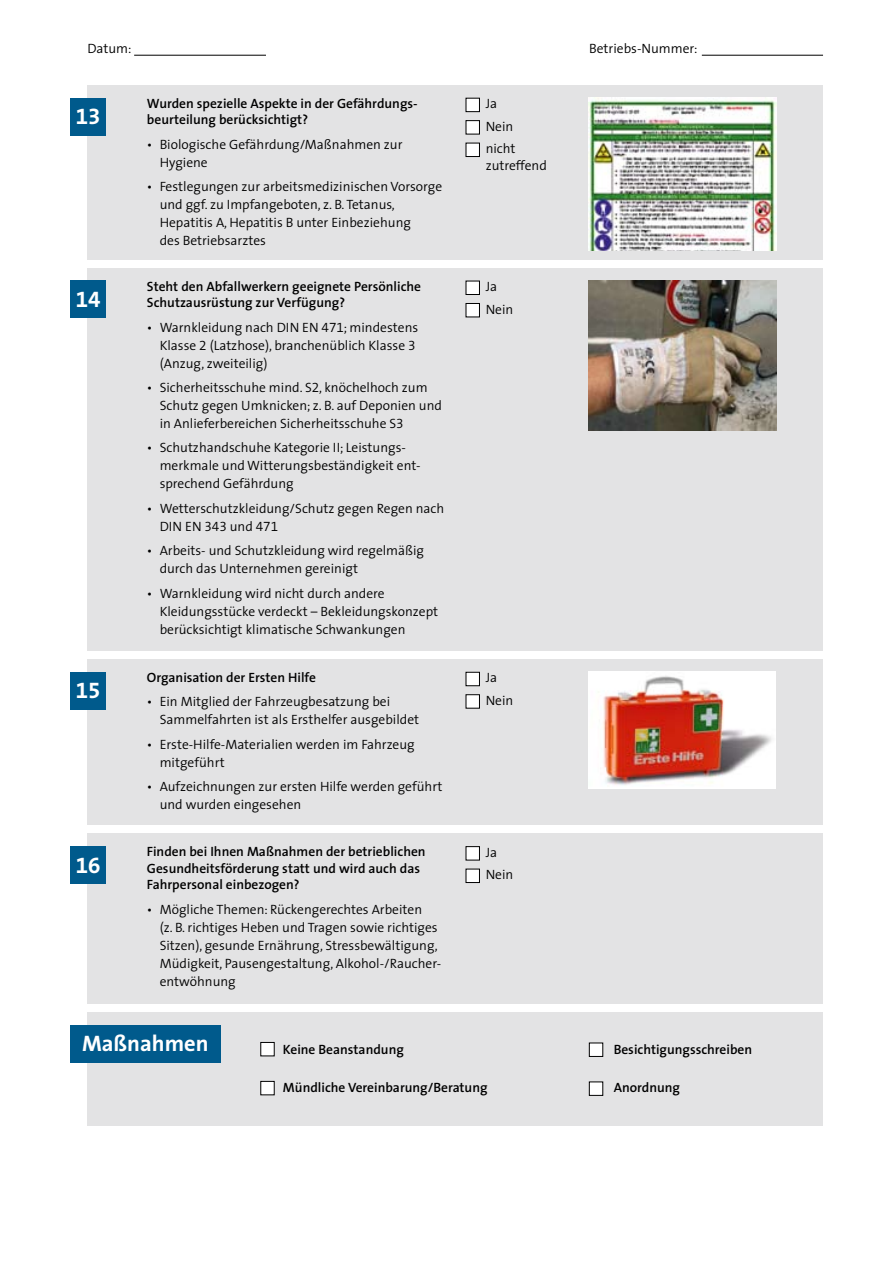
<style>
.page{position:relative;width:893px;height:1263px;background:#fff}
.page>*{position:absolute;margin:0;border:0;box-sizing:border-box;transform-origin:0 0}
.t1{font:700 22.5px "BG Thesis";color:#fff}
.t2{font:300 13.5px "BG Thesis";color:#000}
.t3{font:600 13.5px "BG Thesis";color:#000}
</style>
<div class="page">
<hr style="left:134px;top:55px;width:132px;height:1px;background:#000">
<hr style="left:702px;top:55px;width:121px;height:1px;background:#000">
<div style="left:87px;top:85px;width:736px;height:174px;background:#e3e3e4"></div>
<img style="left:589px;top:98px;width:187px;height:153px">
<div style="left:466px;top:98px;width:13px;height:14px;background:#fff"></div>
<div style="left:466px;top:98px;width:14px;height:14px;border:1px solid #000"></div>
<div style="left:466px;top:143px;width:13px;height:14px;background:#fff"></div>
<div style="left:466px;top:143px;width:14px;height:14px;border:1px solid #000"></div>
<div style="left:466px;top:121px;width:13px;height:13px;background:#fff"></div>
<div style="left:466px;top:120px;width:14px;height:14px;border:1px solid #000"></div>
<div style="left:70px;top:98px;width:36px;height:37px;background:#005a8c"></div>
<div style="left:87px;top:268px;width:736px;height:383px;background:#e3e3e4"></div>
<img style="left:589px;top:281px;width:187px;height:149px">
<div style="left:70px;top:281px;width:36px;height:37px;background:#005a8c"></div>
<div style="left:466px;top:281px;width:13px;height:13px;background:#fff"></div>
<div style="left:466px;top:281px;width:14px;height:14px;border:1px solid #000"></div>
<div style="left:466px;top:303px;width:13px;height:14px;background:#fff"></div>
<div style="left:466px;top:303px;width:14px;height:14px;border:1px solid #000"></div>
<div style="left:87px;top:659px;width:736px;height:166px;background:#e3e3e4"></div>
<div style="left:70px;top:672px;width:36px;height:37px;background:#005a8c"></div>
<img style="left:589px;top:672px;width:186px;height:116px">
<div style="left:466px;top:672px;width:13px;height:14px;background:#fff"></div>
<div style="left:466px;top:672px;width:14px;height:14px;border:1px solid #000"></div>
<div style="left:466px;top:695px;width:13px;height:13px;background:#fff"></div>
<div style="left:466px;top:694px;width:14px;height:14px;border:1px solid #000"></div>
<div style="left:87px;top:1012px;width:736px;height:114px;background:#e3e3e4"></div>
<div style="left:70px;top:1025px;width:150px;height:37px;background:#005a8c"></div>
<div style="left:261px;top:1042px;width:13px;height:14px;background:#fff"></div>
<div style="left:260px;top:1042px;width:15px;height:14px;border:1px solid #000"></div>
<div style="left:261px;top:1081px;width:13px;height:14px;background:#fff"></div>
<div style="left:260px;top:1081px;width:15px;height:14px;border:1px solid #000"></div>
<div style="left:589px;top:1043px;width:14px;height:13px;background:#fff"></div>
<div style="left:589px;top:1042px;width:14px;height:15px;border:1px solid #000"></div>
<div style="left:589px;top:1082px;width:14px;height:13px;background:#fff"></div>
<div style="left:589px;top:1081px;width:14px;height:15px;border:1px solid #000"></div>
<div style="left:87px;top:833px;width:736px;height:170px;background:#e3e3e4"></div>
<div style="left:70px;top:846px;width:36px;height:38px;background:#005a8c"></div>
<div style="left:466px;top:847px;width:13px;height:13px;background:#fff"></div>
<div style="left:466px;top:846px;width:14px;height:14px;border:1px solid #000"></div>
<div style="left:466px;top:869px;width:13px;height:13px;background:#fff"></div>
<div style="left:466px;top:869px;width:14px;height:14px;border:1px solid #000"></div>
<p class="t2" style="left:87px;top:39px;width:46px">Datum:</p>
<p class="t2" style="left:589px;top:39px;width:110px">Betriebs-Nummer:</p>
<p class="t3" style="left:147px;top:95px;width:272px">Wurden spezielle Aspekte in der Gefährdungs-</p>
<p class="t2" style="left:486px;top:95px;width:13px">Ja</p>
<p class="t1" style="left:76px;top:102px;width:26px">13</p>
<p class="t3" style="left:147px;top:111px;width:163px">beurteilung berücksichtigt?</p>
<p class="t2" style="left:486px;top:118px;width:29px">Nein</p>
<p class="t2" style="left:147px;top:136px;width:257px">• Biologische Gefährdung/Maßnahmen zur</p>
<p class="t2" style="left:486px;top:140px;width:31px">nicht</p>
<p class="t2" style="left:160px;top:154px;width:50px">Hygiene</p>
<p class="t2" style="left:486px;top:157px;width:63px">zutreffend</p>
<p class="t2" style="left:147px;top:178px;width:297px">• Festlegungen zur arbeitsmedizinischen Vorsorge</p>
<p class="t2" style="left:160px;top:196px;width:237px">und ggf. zu Impfangeboten, z. B. Tetanus,</p>
<p class="t2" style="left:160px;top:214px;width:253px">Hepatitis A, Hepatitis B unter Einbeziehung</p>
<p class="t2" style="left:160px;top:232px;width:108px">des Betriebsarztes</p>
<p class="t3" style="left:147px;top:278px;width:276px">Steht den Abfallwerkern geeignete Persönliche</p>
<p class="t2" style="left:486px;top:278px;width:13px">Ja</p>
<p class="t1" style="left:76px;top:285px;width:26px">14</p>
<p class="t3" style="left:147px;top:294px;width:200px">Schutzausrüstung zur Verfügung?</p>
<p class="t2" style="left:486px;top:300px;width:29px">Nein</p>
<p class="t2" style="left:147px;top:318px;width:273px">• Warnkleidung nach DIN EN 471; mindestens</p>
<p class="t2" style="left:160px;top:336px;width:257px">Klasse 2 (Latzhose), branchenüblich Klasse 3</p>
<p class="t2" style="left:160px;top:354px;width:109px">(Anzug, zweiteilig)</p>
<p class="t2" style="left:147px;top:379px;width:282px">• Sicherheitsschuhe mind. S2, knöchelhoch zum</p>
<p class="t2" style="left:160px;top:397px;width:284px">Schutz gegen Umknicken; z. B. auf Deponien und</p>
<p class="t2" style="left:160px;top:415px;width:246px">in Anlieferbereichen Sicherheitsschuhe S3</p>
<p class="t2" style="left:147px;top:439px;width:260px">• Schutzhandschuhe Kategorie II; Leistungs-</p>
<p class="t2" style="left:160px;top:457px;width:262px">merkmale und Witterungsbeständigkeit ent-</p>
<p class="t2" style="left:160px;top:475px;width:136px">sprechend Gefährdung</p>
<p class="t2" style="left:147px;top:500px;width:299px">• Wetterschutzkleidung/Schutz gegen Regen nach</p>
<p class="t2" style="left:160px;top:518px;width:120px">DIN EN 343 und 471</p>
<p class="t2" style="left:147px;top:542px;width:279px">• Arbeits- und Schutzkleidung wird regelmäßig</p>
<p class="t2" style="left:160px;top:560px;width:200px">durch das Unternehmen gereinigt</p>
<p class="t2" style="left:147px;top:584px;width:239px">• Warnkleidung wird nicht durch andere</p>
<p class="t2" style="left:160px;top:602px;width:280px">Kleidungs stücke verdeckt – Bekleidungskonzept</p>
<p class="t2" style="left:160px;top:620px;width:247px">berücksichtigt klimatische Schwankungen</p>
<p class="t3" style="left:147px;top:669px;width:171px">Organisation der Ersten Hilfe</p>
<p class="t2" style="left:486px;top:669px;width:13px">Ja</p>
<p class="t1" style="left:76px;top:676px;width:26px">15</p>
<p class="t2" style="left:147px;top:693px;width:245px">• Ein Mitglied der Fahrzeugbesatzung bei</p>
<p class="t2" style="left:486px;top:692px;width:29px">Nein</p>
<p class="t2" style="left:160px;top:711px;width:261px">Sammelfahrten ist als Ersthelfer ausgebildet</p>
<p class="t2" style="left:147px;top:736px;width:269px">• Erste-Hilfe-Materialien werden im Fahrzeug</p>
<p class="t2" style="left:160px;top:754px;width:67px">mitgeführt</p>
<p class="t2" style="left:147px;top:778px;width:297px">• Aufzeichnungen zur ersten Hilfe werden geführt</p>
<p class="t2" style="left:160px;top:796px;width:143px">und wurden eingesehen</p>
<p class="t3" style="left:147px;top:843px;width:280px">Finden bei Ihnen Maßnahmen der betrieblichen</p>
<p class="t2" style="left:486px;top:843px;width:13px">Ja</p>
<p class="t1" style="left:76px;top:851px;width:26px">16</p>
<p class="t3" style="left:147px;top:860px;width:275px">Gesundheitsförderung statt und wird auch das</p>
<p class="t2" style="left:486px;top:866px;width:29px">Nein</p>
<p class="t3" style="left:147px;top:876px;width:154px">Fahrpersonal einbezogen?</p>
<p class="t2" style="left:147px;top:900px;width:277px">• Mögliche Themen: Rückengerechtes Arbeiten</p>
<p class="t2" style="left:160px;top:918px;width:279px">(z. B. richtiges Heben und Tragen sowie richtiges</p>
<p class="t2" style="left:160px;top:936px;width:280px">Sitzen), gesunde Ernährung, Stressbewältigung,</p>
<p class="t2" style="left:160px;top:954px;width:283px">Müdigkeit, Pausengestaltung, Alkohol-/Raucher-</p>
<p class="t2" style="left:160px;top:972px;width:78px">entwöhnung</p>
<p class="t1" style="left:82px;top:1029px;width:128px">Maßnahmen</p>
<p class="t3" style="left:283px;top:1041px;width:122px">Keine Beanstandung</p>
<p class="t3" style="left:283px;top:1079px;width:206px">Mündliche Vereinbarung/Beratung</p>
<p class="t3" style="left:614px;top:1041px;width:140px">Besichtigungsschreiben</p>
<p class="t3" style="left:614px;top:1079px;width:68px">Anordnung</p>
</div>
